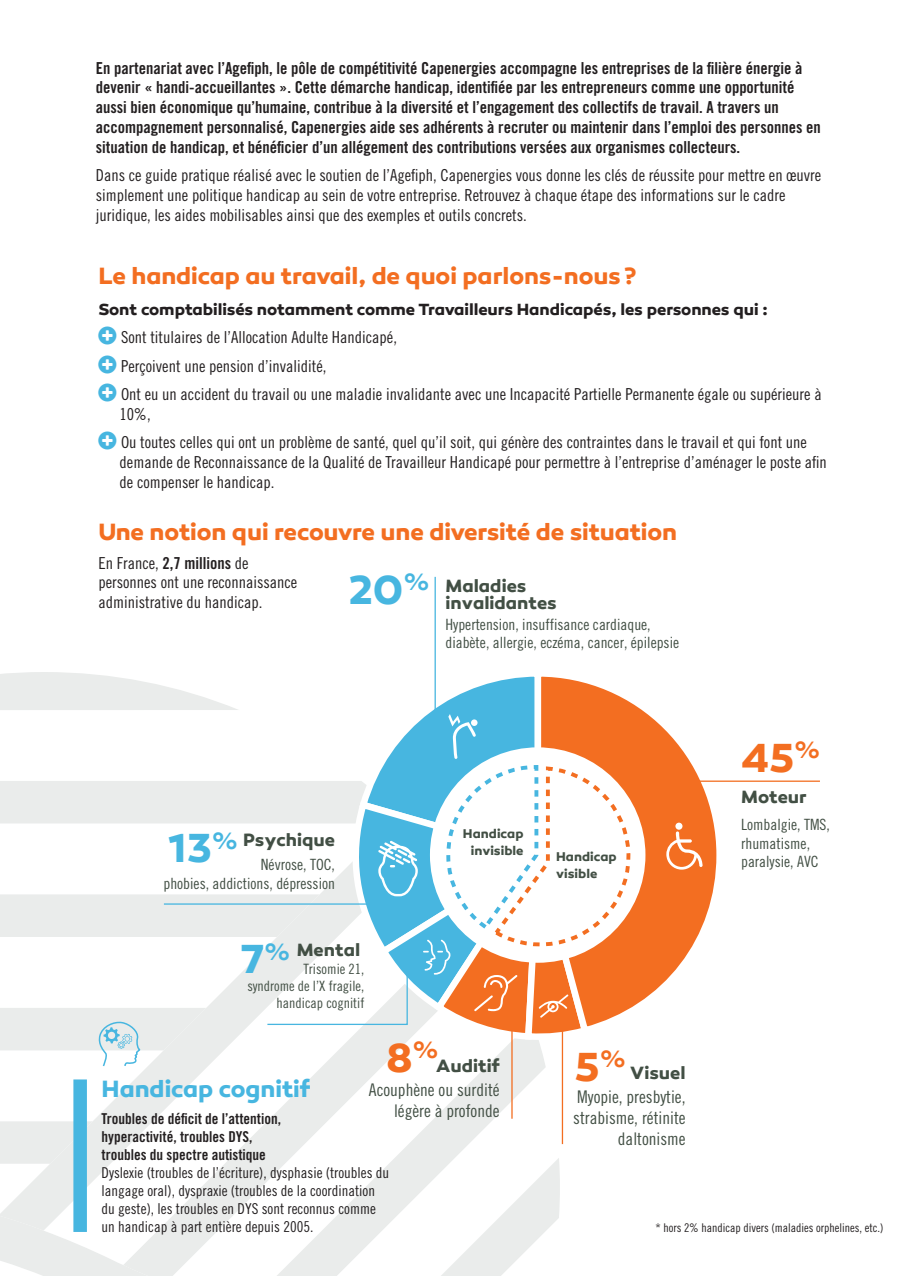
<style>
.page{position:relative;width:915px;height:1276px;background:#fff}
.page>*{position:absolute;margin:0;border:0;box-sizing:border-box;transform-origin:0 0}
.t1{font:700 41.4px "Canaro";color:#47b6e0}
.t2{font:700 41.4px "Canaro";color:#f36e21}
.t3{font:700 24px "Canaro";letter-spacing:-.005em;color:#f36e21}
.t4{font:700 24px "Canaro";color:#47b6e0}
.t5{font:700 18.15px/16.5px "Canaro";color:#424f44}
.t6{font:17.4px/20.9px "Trade Gothic Cond Eighteen";color:#424f44;text-align:right}
.t7{font:16.5px/19.8px "Trade Gothic Cond Eighteen";color:#231f20}
.t8{font:16.5px/19.8px "Trade Gothic Bold Cond Twenty";color:#231f20}
.t9{font:700 16.5px "Canaro";letter-spacing:-.005em;color:#231f20}
.t10{font:15.45px/18.6px "Trade Gothic Cond Eighteen";color:#424f44}
.t11{font:15px/18px "Trade Gothic Cond Eighteen";color:#231f20}
.t12{font:15px/18px "Trade Gothic Bold Cond Twenty";color:#231f20}
.t13{font:14.25px/17.1px "Trade Gothic Cond Eighteen";color:#424f44;text-align:right}
.t14{font:700 12.9px/16.5px "Canaro";color:#424f44}
.t15{font:12px "Trade Gothic Cond Eighteen";color:#231f20}
.s1{font-family:"Trade Gothic Bold Cond Twenty"}
</style>
<div class="page">
<svg style="left:429px;top:1067px;width:116px;height:85px"></svg>
<svg style="left:548px;top:1158px;width:11px;height:70px"></svg>
<svg style="left:0;top:1152px;width:548px;height:124px"></svg>
<svg style="left:0;top:1067px;width:429px;height:163px"></svg>
<svg style="left:646px;top:713px;width:71px;height:285px"></svg>
<div style="left:675px;top:822px;width:7px;height:7px;background:#fff;border-radius:50%"></div>
<svg style="left:666px;top:831px;width:36px;height:38px"></svg>
<hr style="left:662px;top:780px;width:157px;height:2px;background:#f36e21">
<hr style="left:561px;top:1020px;width:2px;height:124px;background:#f36e21">
<hr style="left:511px;top:1011px;width:1px;height:107px;background:#f36e21">
<hr style="left:434px;top:577px;width:1px;height:168px;background:#47b6e0">
<div style="left:73px;top:1079px;width:14px;height:153px;background:#47b6e0"></div>
<svg style="left:0;top:667px;width:646px;height:400px"></svg>
<p class="t8" style="left:96px;top:58px;width:726px">En partenariat avec l’Agefiph, le pôle de compétitivité Capenergies accompagne les entreprises de la filière énergie à devenir « handi-accueillantes ». Cette démarche handicap, identifiée par les entrepreneurs comme une opportunité aussi bien économique qu’humaine, contribue à la diversité et l’engagement des collectifs de travail. A travers un accompagnement personnalisé, Capenergies aide ses adhérents à recruter ou maintenir dans l’emploi des personnes en situation de handicap, et bénéficier d’un allégement des contributions versées aux organismes collecteurs.</p>
<p class="t7" style="left:96px;top:165px;width:726px">Dans ce guide pratique réalisé avec le soutien de l’Agefiph, Capenergies vous donne les clés de réussite pour mettre en œuvre simplement une politique handicap au sein de votre entreprise. Retrouvez à chaque étape des informations sur le cadre juridique, les aides mobilisables ainsi que des exemples et outils concrets.</p>
<h2 class="t3" style="left:98px;top:261px;width:539px">Le handicap au travail, de quoi parlons-nous ?</h2>
<p class="t9" style="left:98px;top:299px;width:670px">Sont comptabilisés notamment comme Travailleurs Handicapés, les personnes qui :</p>
<p class="t7" style="left:121px;top:323px;width:701px;line-height:28.3px">Sont titulaires de l’Allocation Adulte Handicapé,<br>Perçoivent une pension d’invalidité,<br>Ont eu un accident du travail ou une maladie invalidante avec une Incapacité Partielle Permanente égale ou supérieure à</p>
<p class="t7" style="left:120px;top:399px;width:688px;line-height:28.3px">10%,<br>Ou toutes celles qui ont un problème de santé, quel qu’il soit, qui génère des contraintes dans le travail et qui font une</p>
<p class="t7" style="left:120px;top:452px;width:708px">demande de Reconnaissance de la Qualité de Travailleur Handicapé pour permettre à l’entreprise d’aménager le poste afin de compenser le handicap.</p>
<h2 class="t3" style="left:98px;top:517px;width:580px">Une notion qui recouvre une diversité de situation</h2>
<p class="t7" style="left:98px;top:552px;width:200px">En France, <span class="s1">2,7 millions</span> de personnes ont une reconnaissance administrative du handicap.</p>
<h1 class="t1" style="left:348px;top:564px;width:83px">20<sup>%</sup></h1>
<p class="t5" style="left:445px;top:578px;width:113px">Maladies invalidantes</p>
<p class="t10" style="left:445px;top:615px;width:235px">Hypertension, insuffisance cardiaque, diabète, allergie, eczéma, cancer, épilepsie</p>
<h1 class="t1" style="left:168px;top:822px;width:71px">13<sup>%</sup></h1>
<p class="t5" style="left:243px;top:831px;width:93px">Psychique</p>
<p class="t10" style="left:163px;top:855px;width:173px;text-align:right">Névrose, TOC,<br>phobies, addictions, dépression</p>
<h1 class="t1" style="left:240px;top:933px;width:52px">7<sup>%</sup></h1>
<p class="t5" style="left:296px;top:941px;width:65px">Mental</p>
<p class="t13" style="left:247px;top:960px;width:118px">Trisomie 21,<br>syndrome de l’X fragile, handicap cognitif</p>
<p class="t14" style="left:463px;top:825px;width:62px;text-align:right">Handicap invisible</p>
<p class="t14" style="left:556px;top:848px;width:62px">Handicap visible</p>
<h1 class="t2" style="left:740px;top:731px;width:81px">45<sup>%</sup></h1>
<p class="t5" style="left:740px;top:788px;width:67px">Moteur</p>
<p class="t10" style="left:740px;top:815px;width:90px">Lombalgie, TMS, rhumatisme, paralysie, AVC</p>
<h1 class="t2" style="left:386px;top:1031px;width:54px">8<sup>%</sup></h1>
<p class="t5" style="left:436px;top:1057px;width:65px">Auditif</p>
<p class="t6" style="left:369px;top:1078px;width:132px">Acouphène ou surdité légère à profonde</p>
<h2 class="t4" style="left:102px;top:1074px;width:210px">Handicap cognitif</h2>
<p class="t12" style="left:102px;top:1109px;width:181px">Troubles de déficit de l’attention, hyperactivité, troubles DYS, troubles du spectre autistique</p>
<p class="t11" style="left:102px;top:1163px;width:289px">Dyslexie (troubles de l’écriture), dysphasie (troubles du langage oral), dyspraxie (troubles de la coordination du geste), les troubles en DYS sont reconnus comme un handicap à part entière depuis 2005.</p>
<h1 class="t2" style="left:574px;top:1040px;width:53px">5<sup>%</sup></h1>
<p class="t5" style="left:630px;top:1064px;width:57px">Visuel</p>
<p class="t6" style="left:573px;top:1086px;width:114px">Myopie, presbytie, strabisme, rétinite daltonisme</p>
<p class="t15" style="left:655px;top:1220px;width:229px">* hors 2% handicap divers (maladies orphelines, etc.)</p>
</div>
